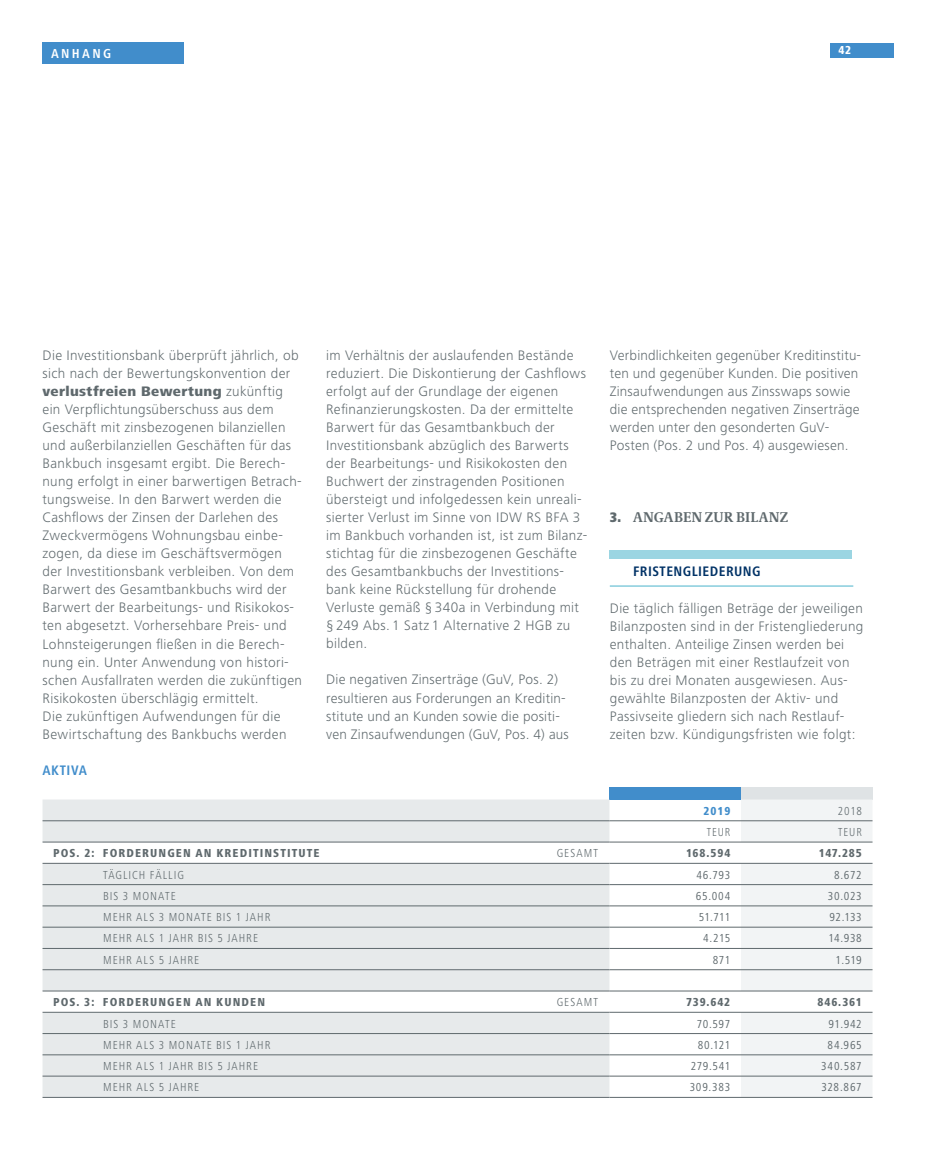
<style>
.page{position:relative;width:936px;height:1149px;background:#fff}
.page>*{position:absolute;margin:0;border:0;box-sizing:border-box;transform-origin:0 0}
.t1{font:300 14.25px/18px "Frutiger Next LT";letter-spacing:.025em;color:#5f696d}
.t2{font:700 14.25px "Demos Com";letter-spacing:.02em;color:#5f696d}
.t3{font:700 condensed 14.25px "Frutiger Next LT";letter-spacing:.03em;color:#003266}
.t4{font:700 condensed 14.25px "Frutiger Next LT";letter-spacing:.035em;color:#418dcb}
.t5{font:700 condensed 13.5px "Frutiger Next LT";letter-spacing:.175em;color:#fff}
.t6{font:300 condensed 12px "Frutiger Next LT";letter-spacing:.08em;color:#5f696d}
.t7{font:condensed 12px "Frutiger Next LT";letter-spacing:.05em;color:#5f696d}
.t8{font:800 condensed 12px "Frutiger Next LT";letter-spacing:.09em;color:#5f696d}
.t9{font:300 condensed 12px "Frutiger Next LT";letter-spacing:.08em;color:#5f696d;scale:.95 1}
.t10{font:800 condensed 12px "Frutiger Next LT";color:#418dcb}
.t11{font:800 condensed 12px "Frutiger Next LT";color:#fff}
.s1{font-weight:800}
.s2{font-family:"Frutiger Next LT";font-weight:900;font-stretch:condensed}
</style>
<div class="page">
<div style="left:829px;top:43px;width:64px;height:14px;background:#418dcb"></div>
<div style="left:43px;top:43px;width:141px;height:21px;background:#418dcb"></div>
<svg style="left:609px;top:799px;width:132px;height:297px"></svg>
<div style="left:609px;top:787px;width:132px;height:12px;background:#418dcb"></div>
<div style="left:741px;top:787px;width:131px;height:12px;background:#dfe3e5"></div>
<svg style="left:43px;top:799px;width:566px;height:297px;background:#e6e9ea"></svg>
<svg style="left:741px;top:799px;width:131px;height:297px"></svg>
<hr style="left:43px;top:820px;width:566px;height:1px;background:#5f696d">
<hr style="left:609px;top:820px;width:132px;height:1px;background:#5f696d">
<hr style="left:741px;top:820px;width:131px;height:1px;background:#5f696d">
<hr style="left:43px;top:841px;width:566px;height:1px;background:#5f696d">
<hr style="left:609px;top:841px;width:132px;height:1px;background:#5f696d">
<hr style="left:741px;top:841px;width:131px;height:1px;background:#5f696d">
<hr style="left:43px;top:862px;width:566px;height:1px;background:#5f696d">
<hr style="left:609px;top:862px;width:132px;height:1px;background:#5f696d">
<hr style="left:741px;top:862px;width:131px;height:1px;background:#5f696d">
<hr style="left:43px;top:884px;width:566px;height:1px;background:#5f696d">
<hr style="left:609px;top:884px;width:132px;height:1px;background:#5f696d">
<hr style="left:741px;top:884px;width:131px;height:1px;background:#5f696d">
<hr style="left:43px;top:905px;width:566px;height:1px;background:#5f696d">
<hr style="left:609px;top:905px;width:132px;height:1px;background:#5f696d">
<hr style="left:741px;top:905px;width:131px;height:1px;background:#5f696d">
<hr style="left:43px;top:926px;width:566px;height:1px;background:#5f696d">
<hr style="left:609px;top:926px;width:132px;height:1px;background:#5f696d">
<hr style="left:741px;top:926px;width:131px;height:1px;background:#5f696d">
<hr style="left:43px;top:947px;width:566px;height:1px;background:#5f696d">
<hr style="left:609px;top:947px;width:132px;height:1px;background:#5f696d">
<hr style="left:741px;top:947px;width:131px;height:1px;background:#5f696d">
<hr style="left:43px;top:969px;width:566px;height:1px;background:#5f696d">
<hr style="left:609px;top:969px;width:132px;height:1px;background:#5f696d">
<hr style="left:741px;top:969px;width:131px;height:1px;background:#5f696d">
<hr style="left:43px;top:990px;width:566px;height:1px;background:#5f696d">
<hr style="left:609px;top:990px;width:132px;height:1px;background:#5f696d">
<hr style="left:741px;top:990px;width:131px;height:1px;background:#5f696d">
<hr style="left:43px;top:1011px;width:566px;height:1px;background:#5f696d">
<hr style="left:609px;top:1011px;width:132px;height:1px;background:#5f696d">
<hr style="left:741px;top:1011px;width:131px;height:1px;background:#5f696d">
<hr style="left:43px;top:1032px;width:566px;height:1px;background:#5f696d">
<hr style="left:609px;top:1032px;width:132px;height:1px;background:#5f696d">
<hr style="left:741px;top:1032px;width:131px;height:1px;background:#5f696d">
<hr style="left:43px;top:1054px;width:566px;height:1px;background:#5f696d">
<hr style="left:609px;top:1054px;width:132px;height:1px;background:#5f696d">
<hr style="left:741px;top:1054px;width:131px;height:1px;background:#5f696d">
<hr style="left:43px;top:1075px;width:566px;height:1px;background:#5f696d">
<hr style="left:609px;top:1075px;width:132px;height:1px;background:#5f696d">
<hr style="left:741px;top:1075px;width:131px;height:1px;background:#5f696d">
<hr style="left:43px;top:1096px;width:566px;height:1px;background:#5f696d">
<hr style="left:609px;top:1096px;width:132px;height:1px;background:#5f696d">
<hr style="left:741px;top:1096px;width:131px;height:1px;background:#5f696d">
<div style="left:609px;top:549px;width:242px;height:9px;background:#9bd5e2"></div>
<hr style="left:609px;top:585px;width:244px;height:1px;background:#9bd5e2">
<p class="t5" style="left:51px;top:46px;width:62px">ANHANG</p>
<p class="t11" style="left:838px;top:43px;width:14px">42</p>
<p class="t1" style="left:43px;top:346px;width:261px">Die Investitionsbank überprüft jährlich, ob sich nach der Bewertungskonvention der <span class="s1">verlustfreien Bewertung</span> zukünftig ein Verpflichtungsüberschuss aus dem Geschäft mit zinsbezogenen bilanziellen und außerbilanziellen Geschäften für das Bankbuch insgesamt ergibt. Die Berech&shy;nung erfolgt in einer barwertigen Betrach&shy;tungsweise. In den Barwert werden die Cashflows der Zinsen der Darlehen des Zweckvermögens Wohnungsbau einbe&shy;zogen, da diese im Geschäftsvermögen der Investitionsbank verbleiben. Von dem Barwert des Gesamtbankbuchs wird der Barwert der Bearbeitungs- und Risikokos&shy;ten abgesetzt. Vorhersehbare Preis- und Lohnsteigerungen fließen in die Berech&shy;nung ein. Unter Anwendung von histori&shy;schen Ausfallraten werden die zukünftigen Risikokosten überschlägig ermittelt.<br>Die zukünftigen Aufwendungen für die Bewirtschaftung des Bankbuchs werden</p>
<p class="t1" style="left:326px;top:346px;width:262px">im Verhältnis der auslaufenden Bestände reduziert. Die Diskontierung der Cashflows erfolgt auf der Grundlage der eigenen Refinanzierungskosten. Da der ermittelte Barwert für das Gesamtbankbuch der Investitionsbank abzüglich des Barwerts der Bearbeitungs- und Risikokosten den Buchwert der zinstragenden Positionen übersteigt und infolgedessen kein unreali&shy;sierter Verlust im Sinne von IDW RS BFA 3 im Bankbuch vorhanden ist, ist zum Bilanz&shy;stichtag für die zinsbezogenen Geschäfte des Gesamtbankbuchs der Investitions&shy;bank keine Rückstellung für drohende Verluste gemäß § 340a in Verbindung mit § 249 Abs. 1 Satz 1 Alternative 2 HGB zu bilden.</p>
<p class="t1" style="left:326px;top:670px;width:244px">Die negativen Zinserträge (GuV, Pos. 2) resultieren aus Forderungen an Kreditin&shy;stitute und an Kunden sowie die positi&shy;ven Zinsaufwendungen (GuV, Pos. 4) aus</p>
<p class="t4" style="left:43px;top:761px;width:46px">AKTIVA</p>
<p class="t1" style="left:609px;top:346px;width:253px">Verbindlichkeiten gegenüber Kreditinstitu&shy;ten und gegenüber Kunden. Die positiven Zinsaufwendungen aus Zinsswaps sowie die entsprechenden negativen Zinserträge werden unter den gesonderten GuV-Posten (Pos. 2 und Pos. 4) ausgewiesen.</p>
<p class="t2" style="left:609px;top:509px;width:180px"><span class="s2">3.</span> ANGABEN ZUR BILANZ</p>
<p class="t3" style="left:633px;top:563px;width:129px">FRISTENGLIEDERUNG</p>
<p class="t1" style="left:609px;top:598px;width:255px">Die täglich fälligen Beträge der jeweiligen Bilanzposten sind in der Fristengliederung enthalten. Anteilige Zinsen werden bei den Beträgen mit einer Restlaufzeit von bis zu drei Monaten ausgewiesen. Aus&shy;gewählte Bilanzposten der Aktiv- und Passivseite gliedern sich nach Restlauf&shy;zeiten bzw. Kündigungsfristen wie folgt:</p>
<p class="t10" style="left:703px;top:803px;width:28px">2019</p>
<p class="t6" style="left:837px;top:803px;width:25px">2018</p>
<p class="t9" style="left:706px;top:825px;width:26px">TEUR</p>
<p class="t9" style="left:838px;top:825px;width:26px">TEUR</p>
<p class="t8" style="left:53px;top:846px;width:268px">POS. 2: FORDERUNGEN AN KREDITINSTITUTE</p>
<p class="t6" style="left:556px;top:846px;width:43px">GESAMT</p>
<p class="t8" style="left:686px;top:846px;width:46px">168.594</p>
<p class="t8" style="left:818px;top:846px;width:44px">147.285</p>
<p class="t6" style="left:103px;top:867px;width:82px">TÄGLICH FÄLLIG</p>
<p class="t7" style="left:696px;top:867px;width:35px">46.793</p>
<p class="t7" style="left:834px;top:867px;width:29px">8.672</p>
<p class="t6" style="left:103px;top:889px;width:74px">BIS 3 MONATE</p>
<p class="t7" style="left:695px;top:889px;width:36px">65.004</p>
<p class="t7" style="left:827px;top:889px;width:35px">30.023</p>
<p class="t6" style="left:103px;top:910px;width:169px">MEHR ALS 3 MONATE BIS 1 JAHR</p>
<p class="t7" style="left:698px;top:910px;width:33px">51.711</p>
<p class="t7" style="left:829px;top:910px;width:34px">92.133</p>
<p class="t6" style="left:103px;top:931px;width:156px">MEHR ALS 1 JAHR BIS 5 JAHRE</p>
<p class="t7" style="left:703px;top:931px;width:29px">4.215</p>
<p class="t7" style="left:828px;top:931px;width:35px">14.938</p>
<p class="t6" style="left:103px;top:952px;width:98px">MEHR ALS 5 JAHRE</p>
<p class="t7" style="left:712px;top:952px;width:19px">871</p>
<p class="t7" style="left:835px;top:952px;width:28px">1.519</p>
<p class="t8" style="left:53px;top:995px;width:213px">POS. 3: FORDERUNGEN AN KUNDEN</p>
<p class="t6" style="left:556px;top:995px;width:43px">GESAMT</p>
<p class="t8" style="left:686px;top:995px;width:46px">739.642</p>
<p class="t8" style="left:817px;top:995px;width:46px">846.361</p>
<p class="t6" style="left:103px;top:1016px;width:74px">BIS 3 MONATE</p>
<p class="t7" style="left:696px;top:1016px;width:35px">70.597</p>
<p class="t7" style="left:828px;top:1016px;width:35px">91.942</p>
<p class="t6" style="left:103px;top:1037px;width:169px">MEHR ALS 3 MONATE BIS 1 JAHR</p>
<p class="t7" style="left:697px;top:1037px;width:34px">80.121</p>
<p class="t7" style="left:827px;top:1037px;width:36px">84.965</p>
<p class="t6" style="left:103px;top:1059px;width:156px">MEHR ALS 1 JAHR BIS 5 JAHRE</p>
<p class="t7" style="left:690px;top:1059px;width:41px">279.541</p>
<p class="t7" style="left:821px;top:1059px;width:42px">340.587</p>
<p class="t6" style="left:103px;top:1080px;width:98px">MEHR ALS 5 JAHRE</p>
<p class="t7" style="left:689px;top:1080px;width:42px">309.383</p>
<p class="t7" style="left:821px;top:1080px;width:42px">328.867</p>
</div>
